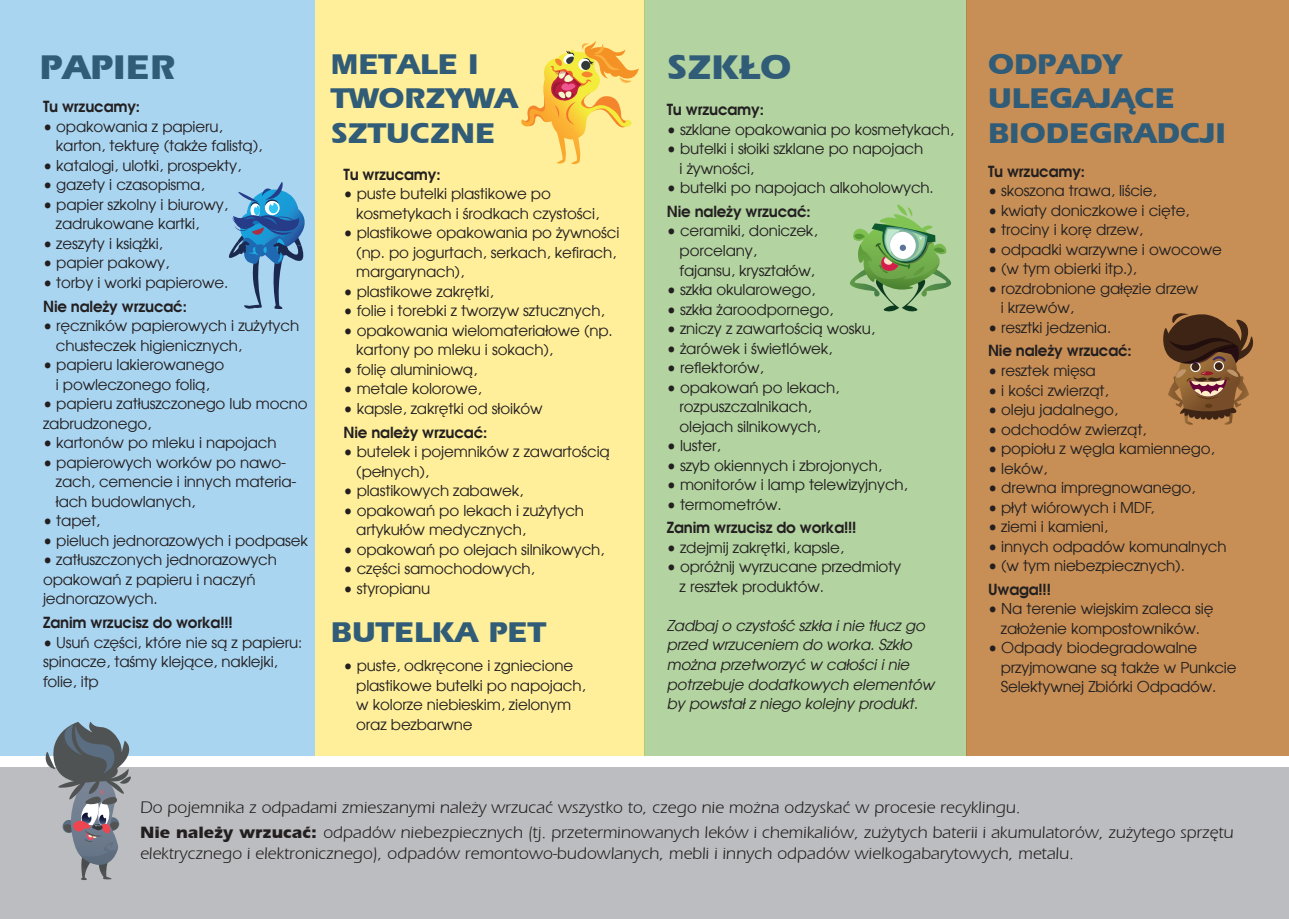
<style>
.page{position:relative;width:1289px;height:919px;background:#fff}
.page>*{position:absolute;margin:0;border:0;box-sizing:border-box;transform-origin:0 0}
.t1{font:700 36px "Erie";color:#315c77}
.t2{font:700 30px/34.5px "Erie";color:#315c77}
.t3{font:17.25px "Erie";color:#231f20}
.t4{font:15px/19.5px "Avalon";letter-spacing:-.01em;color:#231f20}
.t5{font:700 15px "Avalon";letter-spacing:-.01em;color:#231f20}
.t6{font:italic 15px "Avalon";letter-spacing:-.01em;color:#231f20}
.s1{font-weight:700}
</style>
<div class="page">
<div style="left:0;top:0;width:315px;height:755px;background:#aad5f1"></div>
<div style="left:315px;top:0;width:329px;height:755px;background:#ffef9b"></div>
<div style="left:644px;top:0;width:322px;height:755px;background:#b3d3a1"></div>
<div style="left:966px;top:0;width:322px;height:755px;background:#c78f56"></div>
<div style="left:0;top:767px;width:1288px;height:151px;background:#bcbdc0"></div>
<svg style="left:44px;top:721px;width:87px;height:159px"></svg>
<svg style="left:521px;top:41px;width:118px;height:123px"></svg>
<svg style="left:228px;top:182px;width:77px;height:127px"></svg>
<svg style="left:1163px;top:313px;width:90px;height:112px"></svg>
<svg style="left:850px;top:204px;width:101px;height:107px"></svg>
<p class="t1" style="left:39px;top:48px;width:137px">PAPIER</p>
<p class="t2" style="left:331px;top:48px;width:188px">METALE I<br>TWORZYWA<br>SZTUCZNE</p>
<p class="t1" style="left:666px;top:48px;width:126px">SZKŁO</p>
<p class="t2" style="left:988px;top:48px;width:136px">ODPADY</p>
<p class="t2" style="left:988px;top:82px;width:188px">ULEGAJĄCE</p>
<p class="t2" style="left:988px;top:117px;width:239px">BIODEGRADCJI</p>
<p class="t5" style="left:43px;top:97px;width:99px">Tu wrzucamy:</p>
<p class="t4" style="left:56px;top:116px;width:208px;text-indent:-13px">• opakowania z papieru, karton, tekturę (także falistą),</p>
<p class="t4" style="left:43px;top:155px;width:200px">• katalogi, ulotki, prospekty,</p>
<p class="t4" style="left:43px;top:175px;width:163px">• gazety i czasopisma,</p>
<p class="t4" style="left:56px;top:194px;width:174px;text-indent:-13px">• papier szkolny i biurowy, zadrukowane kartki,</p>
<p class="t4" style="left:43px;top:233px;width:121px">• zeszyty i książki,</p>
<p class="t4" style="left:43px;top:253px;width:128px">• papier pakowy,</p>
<p class="t4" style="left:43px;top:272px;width:187px">• torby i worki papierowe.</p>
<p class="t5" style="left:43px;top:297px;width:145px">Nie należy wrzucać:</p>
<p class="t4" style="left:56px;top:316px;width:245px;text-indent:-13px">• ręczników papierowych i zużytych chusteczek higienicznych,</p>
<p class="t4" style="left:43px;top:355px;width:183px;text-align:center">• papieru lakierowanego i powleczonego folią,</p>
<p class="t4" style="left:43px;top:394px;width:266px">• papieru zatłuszczonego lub mocno</p>
<p class="t4" style="left:43px;top:413px;width:110px">zabrudzonego,</p>
<p class="t4" style="left:43px;top:433px;width:235px">• kartonów po mleku i napojach</p>
<p class="t4" style="left:56px;top:452px;width:242px;text-indent:-13px">• papierowych worków po nawo&shy;zach, cemencie i innych materia&shy;łach budowlanych,</p>
<p class="t4" style="left:43px;top:511px;width:59px">• tapet,</p>
<p class="t4" style="left:43px;top:530px;width:266px">• pieluch jednorazowych i podpasek</p>
<p class="t4" style="left:43px;top:550px;width:235px">• zatłuszczonych jednorazowych</p>
<p class="t4" style="left:43px;top:569px;width:214px">opakowań z papieru i naczyń</p>
<p class="t4" style="left:43px;top:589px;width:116px">jednorazowych.</p>
<p class="t5" style="left:43px;top:613px;width:191px">Zanim wrzucisz do worka!!!</p>
<p class="t4" style="left:43px;top:632px;width:261px">• Usuń części, które nie są z papieru:</p>
<p class="t4" style="left:43px;top:651px;width:236px">spinacze, taśmy klejące, naklejki,</p>
<p class="t4" style="left:43px;top:671px;width:57px">folie, itp</p>
<p class="t5" style="left:666px;top:100px;width:99px">Tu wrzucamy:</p>
<p class="t4" style="left:666px;top:119px;width:289px">• szklane opakowania po kosmetykach,</p>
<p class="t4" style="left:679px;top:139px;width:245px;text-indent:-13px">• butelki i słoiki szklane po napojach i żywności,</p>
<p class="t4" style="left:666px;top:178px;width:268px">• butelki po napojach alkoholowych.</p>
<p class="t5" style="left:666px;top:202px;width:145px">Nie należy wrzucać:</p>
<p class="t4" style="left:679px;top:221px;width:139px;text-indent:-13px">• ceramiki, doniczek, porcelany,<br>fajansu, kryształów,</p>
<p class="t4" style="left:666px;top:280px;width:150px">• szkła okularowego,</p>
<p class="t4" style="left:666px;top:299px;width:168px">• szkła żaroodpornego,</p>
<p class="t4" style="left:666px;top:319px;width:210px">• zniczy z zawartością wosku,</p>
<p class="t4" style="left:666px;top:338px;width:167px">• żarówek i świetlówek,</p>
<p class="t4" style="left:666px;top:358px;width:98px">• reflektorów,</p>
<p class="t4" style="left:679px;top:377px;width:161px;text-indent:-13px">• opakowań po lekach, rozpuszczalnikach, olejach silnikowych,</p>
<p class="t4" style="left:666px;top:436px;width:55px">• luster,</p>
<p class="t4" style="left:666px;top:455px;width:217px">• szyb okiennych i zbrojonych,</p>
<p class="t4" style="left:666px;top:475px;width:242px">• monitorów i lamp telewizyjnych,</p>
<p class="t4" style="left:666px;top:494px;width:116px">• termometrów.</p>
<p class="t5" style="left:666px;top:518px;width:191px">Zanim wrzucisz do worka!!!</p>
<p class="t4" style="left:666px;top:537px;width:178px">• zdejmij zakrętki, kapsle,</p>
<p class="t4" style="left:679px;top:557px;width:223px;text-indent:-13px">• opróżnij wyrzucane przedmioty z resztek produktów.</p>
<p class="t6" style="left:666px;top:616px;width:259px">Zadbaj o czystość szkła i nie tłucz go</p>
<p class="t6" style="left:666px;top:636px;width:247px">przed wrzuceniem do worka. Szkło</p>
<p class="t6" style="left:666px;top:655px;width:244px">można przetworzyć w całości i nie</p>
<p class="t6" style="left:666px;top:675px;width:269px">potrzebuje dodatkowych elementów</p>
<p class="t6" style="left:666px;top:694px;width:253px">by powstał z niego kolejny produkt.</p>
<p class="t5" style="left:988px;top:162px;width:99px">Tu wrzucamy:</p>
<p class="t4" style="left:988px;top:181px;width:170px">• skoszona trawa, liście,</p>
<p class="t4" style="left:988px;top:200px;width:203px">• kwiaty doniczkowe i cięte,</p>
<p class="t4" style="left:988px;top:220px;width:156px">• trociny i korę drzew,</p>
<p class="t4" style="left:988px;top:239px;width:235px">• odpadki warzywne i owocowe</p>
<p class="t4" style="left:988px;top:259px;width:150px">• (w tym obierki itp.),</p>
<p class="t4" style="left:1000px;top:278px;width:199px;text-indent:-13px">• rozdrobnione gałęzie drzew i krzewów,</p>
<p class="t4" style="left:988px;top:317px;width:125px">• resztki jedzenia.</p>
<p class="t5" style="left:988px;top:341px;width:145px">Nie należy wrzucać:</p>
<p class="t4" style="left:988px;top:361px;width:109px">• resztek mięsa</p>
<p class="t4" style="left:988px;top:380px;width:122px">• i kości zwierząt,</p>
<p class="t4" style="left:988px;top:400px;width:131px">• oleju jadalnego,</p>
<p class="t4" style="left:988px;top:419px;width:160px">• odchodów zwierząt,</p>
<p class="t4" style="left:988px;top:439px;width:228px">• popiołu z węgla kamiennego,</p>
<p class="t4" style="left:988px;top:458px;width:61px">• leków,</p>
<p class="t4" style="left:988px;top:478px;width:209px">• drewna impregnowanego,</p>
<p class="t4" style="left:988px;top:497px;width:168px">• płyt wiórowych i MDF,</p>
<p class="t4" style="left:988px;top:517px;width:121px">• ziemi i kamieni,</p>
<p class="t4" style="left:988px;top:536px;width:240px">• innych odpadów komunalnych</p>
<p class="t4" style="left:988px;top:556px;width:198px">• (w tym niebezpiecznych).</p>
<p class="t5" style="left:988px;top:580px;width:64px">Uwaga!!!</p>
<p class="t4" style="left:988px;top:599px;width:227px;text-align:center">• Na terenie wiejskim zaleca się założenie kompostowników.</p>
<p class="t4" style="left:1000px;top:638px;width:237px;text-indent:-13px">• Odpady biodegradowalne przyjmowane są także w Punkcie<br>Selektywnej Zbiórki Odpadów.</p>
<p class="t5" style="left:343px;top:165px;width:99px">Tu wrzucamy:</p>
<p class="t4" style="left:356px;top:184px;width:244px;text-indent:-13px">• puste butelki plastikowe po kosmetykach i środkach czystości,</p>
<p class="t4" style="left:356px;top:223px;width:264px;text-indent:-13px">• plastikowe opakowania po żywności (np. po jogurtach, serkach, kefirach, margarynach),</p>
<p class="t4" style="left:343px;top:281px;width:151px">• plastikowe zakrętki,</p>
<p class="t4" style="left:343px;top:301px;width:262px">• folie i torebki z tworzyw sztucznych,</p>
<p class="t4" style="left:356px;top:320px;width:258px;text-indent:-13px">• opakowania wielomateriałowe (np. kartony po mleku i sokach),</p>
<p class="t4" style="left:343px;top:359px;width:135px">• folię aluminiową,</p>
<p class="t4" style="left:343px;top:379px;width:140px">• metale kolorowe,</p>
<p class="t4" style="left:343px;top:398px;width:200px">• kapsle, zakrętki od słoików</p>
<p class="t5" style="left:343px;top:423px;width:145px">Nie należy wrzucać:</p>
<p class="t4" style="left:356px;top:442px;width:255px;text-indent:-13px">• butelek i pojemników z zawartością (pełnych),</p>
<p class="t4" style="left:343px;top:481px;width:181px">• plastikowych zabawek,</p>
<p class="t4" style="left:356px;top:500px;width:229px;text-indent:-13px">• opakowań po lekach i zużytych artykułów medycznych,</p>
<p class="t4" style="left:343px;top:539px;width:262px">• opakowań po olejach silnikowych,</p>
<p class="t4" style="left:343px;top:559px;width:193px">• części samochodowych,</p>
<p class="t4" style="left:343px;top:578px;width:88px">• styropianu</p>
<p class="t2" style="left:331px;top:615px;width:217px">BUTELKA PET</p>
<p class="t4" style="left:356px;top:656px;width:231px;text-indent:-13px">• puste, odkręcone i zgniecione plastikowe butelki po napojach, w kolorze niebieskim, zielonym oraz bezbarwne</p>
<p class="t3" style="left:140px;top:798px;width:882px">Do pojemnika z odpadami zmieszanymi należy wrzucać wszystko to, czego nie można odzyskać w procesie recyklingu.</p>
<p class="t3" style="left:140px;top:823px;width:1094px"><span class="s1">Nie należy wrzucać:</span> odpadów niebezpiecznych (tj. przeterminowanych leków i chemikaliów, zużytych baterii i akumulatorów, zużytego sprzętu</p>
<p class="t3" style="left:140px;top:844px;width:935px">elektrycznego i elektronicznego), odpadów remontowo-budowlanych, mebli i innych odpadów wielkogabarytowych, metalu.</p>
</div>
